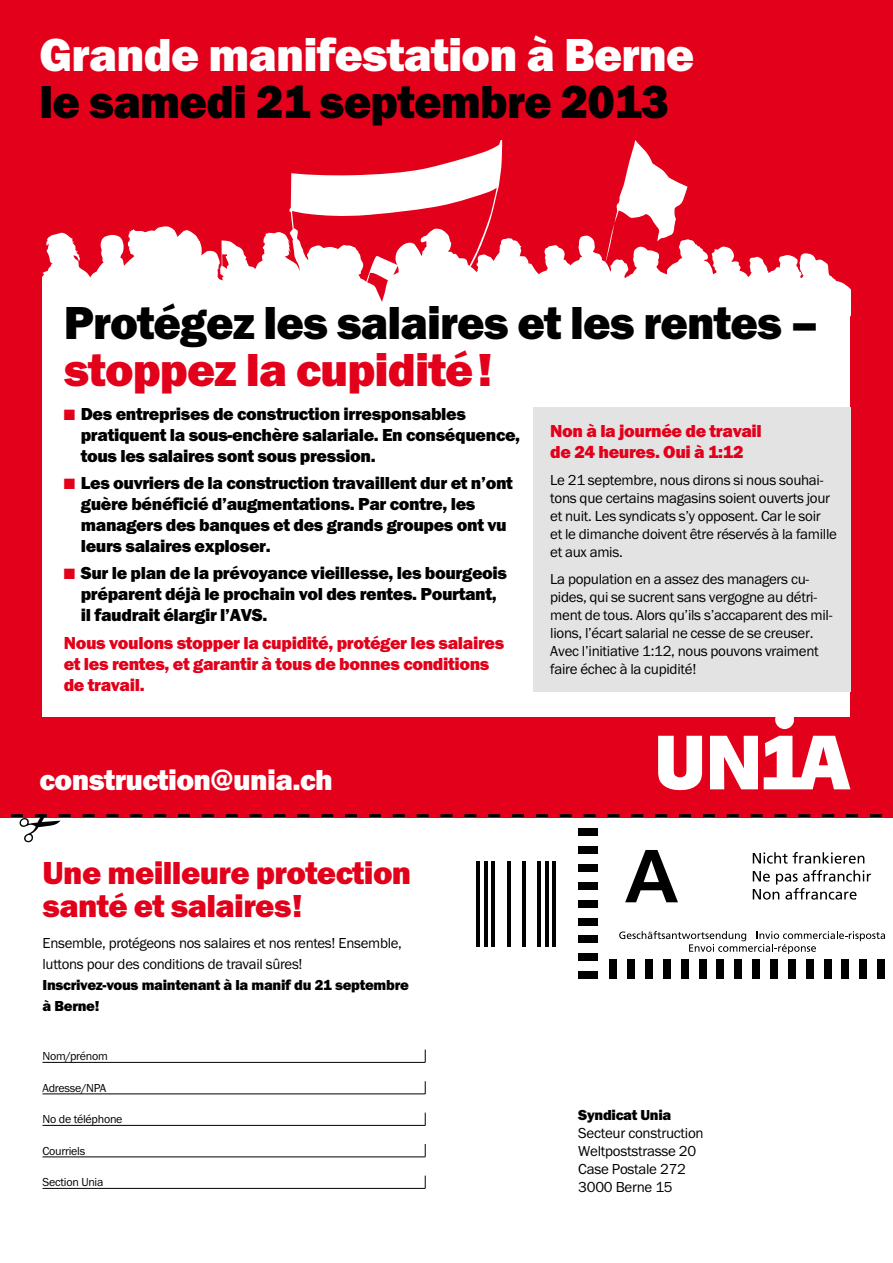
<style>
.page{position:relative;width:893px;height:1263px;background:#fff}
.page>*{position:absolute;margin:0;border:0;box-sizing:border-box;transform-origin:0 0}
.t1{font:48px "Franklin Got URWT Hea";letter-spacing:-.02em;color:#000}
.t2{font:48px "Franklin Got URWT Hea";letter-spacing:-.015em;color:#fff}
.t3{font:48px "Franklin Got URWT Hea";letter-spacing:-.02em;color:#e2001a}
.t4{font:33px/33px "Franklin Got URWT Hea";letter-spacing:-.02em;color:#e2001a}
.t5{font:30px "Franklin Got URWT Hea";letter-spacing:-.02em;color:#fff}
.t6{font:18px/21px "Franklin Got URWT Hea";letter-spacing:-.02em;color:#000}
.t7{font:18px/21px "Franklin Got URWT Hea";letter-spacing:-.02em;color:#e2001a}
.t8{font:15px/18px "Franklin Got URWT Boo";letter-spacing:-.02em;color:#000}
.t9{font:15px/21px "Franklin Got URWT Hea";letter-spacing:-.02em;color:#000}
.t10{font:12px "Franklin Got URWT Boo";letter-spacing:-.02em;color:#000}
.s1{color:#e2001a}
</style>
<div class="page">
<div style="left:0;top:0;width:893px;height:817px;background:#e2001a"></div>
<svg style="left:43px;top:226px;width:807px;height:77px;fill:#fff"></svg>
<svg style="left:290px;top:140px;width:212px;height:128px"></svg>
<svg style="left:600px;top:140px;width:87px;height:151px"></svg>
<div style="left:877px;top:960px;width:8px;height:19px;background:#000"></div>
<div style="left:859px;top:960px;width:8px;height:19px;background:#000"></div>
<div style="left:842px;top:960px;width:7px;height:19px;background:#000"></div>
<div style="left:824px;top:960px;width:7px;height:19px;background:#000"></div>
<div style="left:806px;top:960px;width:7px;height:19px;background:#000"></div>
<div style="left:788px;top:960px;width:8px;height:19px;background:#000"></div>
<div style="left:770px;top:960px;width:8px;height:19px;background:#000"></div>
<div style="left:752px;top:960px;width:8px;height:19px;background:#000"></div>
<div style="left:734px;top:960px;width:8px;height:19px;background:#000"></div>
<div style="left:717px;top:960px;width:7px;height:19px;background:#000"></div>
<div style="left:699px;top:960px;width:7px;height:19px;background:#000"></div>
<div style="left:681px;top:960px;width:7px;height:19px;background:#000"></div>
<div style="left:663px;top:960px;width:8px;height:19px;background:#000"></div>
<div style="left:645px;top:960px;width:8px;height:19px;background:#000"></div>
<div style="left:627px;top:960px;width:8px;height:19px;background:#000"></div>
<div style="left:609px;top:960px;width:8px;height:19px;background:#000"></div>
<div style="left:578px;top:971px;width:19px;height:8px;background:#000"></div>
<div style="left:578px;top:953px;width:19px;height:8px;background:#000"></div>
<div style="left:578px;top:935px;width:19px;height:8px;background:#000"></div>
<div style="left:578px;top:918px;width:19px;height:7px;background:#000"></div>
<div style="left:578px;top:900px;width:19px;height:7px;background:#000"></div>
<div style="left:578px;top:882px;width:19px;height:8px;background:#000"></div>
<div style="left:578px;top:864px;width:19px;height:8px;background:#000"></div>
<div style="left:578px;top:846px;width:19px;height:8px;background:#000"></div>
<svg style="left:753px;top:852px;width:111px;height:12px"></svg>
<svg style="left:753px;top:870px;width:118px;height:30px"></svg>
<svg style="left:619px;top:931px;width:266px;height:23px"></svg>
<svg style="left:625px;top:850px;width:53px;height:52px"></svg>
<hr style="left:476px;top:861px;width:4px;height:85px;background:#000">
<hr style="left:484px;top:861px;width:3px;height:85px;background:#000">
<hr style="left:492px;top:861px;width:3px;height:85px;background:#000">
<hr style="left:507px;top:861px;width:3px;height:85px;background:#000">
<hr style="left:522px;top:861px;width:4px;height:85px;background:#000">
<hr style="left:537px;top:861px;width:4px;height:85px;background:#000">
<hr style="left:545px;top:861px;width:3px;height:85px;background:#000">
<hr style="left:553px;top:861px;width:3px;height:85px;background:#000">
<hr style="left:43px;top:1062px;width:382px;height:1px;background:#000">
<hr style="left:43px;top:1093px;width:382px;height:1px;background:#000">
<hr style="left:43px;top:1125px;width:382px;height:1px;background:#000">
<hr style="left:43px;top:1156px;width:382px;height:1px;background:#000">
<hr style="left:43px;top:1188px;width:382px;height:1px;background:#000">
<svg style="left:425px;top:1049px;width:1px;height:13px"></svg>
<svg style="left:425px;top:1081px;width:1px;height:13px"></svg>
<svg style="left:425px;top:1112px;width:1px;height:13px"></svg>
<svg style="left:425px;top:1144px;width:1px;height:13px"></svg>
<svg style="left:425px;top:1175px;width:1px;height:13px"></svg>
<div style="left:43px;top:303px;width:807px;height:414px;background:#fff"></div>
<div style="left:533px;top:407px;width:317px;height:284px;background:#e3e3e4"></div>
<svg style="left:775px;top:717px;width:19px;height:12px"></svg>
<svg style="left:658px;top:736px;width:44px;height:54px"></svg>
<svg style="left:710px;top:736px;width:48px;height:53px"></svg>
<svg style="left:764px;top:736px;width:86px;height:53px"></svg>
<svg style="left:0;top:814px;width:893px;height:22px"></svg>
<h1 class="t2" style="left:40px;top:27px;width:656px">Grande manifestation à Berne</h1>
<h1 class="t1" style="left:40px;top:74px;width:631px">le samedi 21 septembre 2013</h1>
<h1 class="t1" style="left:64px;top:296px;width:756px">Protégez les salaires et les rentes –</h1>
<h1 class="t3" style="left:64px;top:342px;width:430px">stoppez la cupidité!</h1>
<p class="t6" style="left:81px;top:403px;width:441px;text-indent:-17px"><span class="s1">■</span> Des entreprises de construction irresponsables pratiquent la sous-enchère salariale. En conséquence, tous les salaires sont sous pression.</p>
<p class="t6" style="left:81px;top:473px;width:434px;text-indent:-17px"><span class="s1">■</span> Les ouvriers de la construction travaillent dur et n’ont guère bénéficié d’augmentations. Par contre, les managers des banques et des grands groupes ont vu leurs salaires exploser.</p>
<p class="t6" style="left:81px;top:563px;width:428px;text-indent:-17px"><span class="s1">■</span> Sur le plan de la prévoyance vieillesse, les bourgeois préparent déjà le prochain vol des rentes. Pourtant, il faudrait élargir l’AVS.</p>
<p class="t7" style="left:64px;top:632px;width:442px">Nous voulons stopper la cupidité, protéger les salaires et les rentes, et garantir à tous de bonnes conditions de travail.</p>
<p class="t7" style="left:550px;top:421px;width:213px">Non à la journée de travail de 24 heures. Oui à 1:12</p>
<p class="t8" style="left:550px;top:471px;width:288px">Le 21 septembre, nous dirons si nous souhai&shy;tons que certains magasins soient ouverts jour et nuit. Les syndicats s’y opposent. Car le soir<br>et le dimanche doivent être réservés à la famille et aux amis.</p>
<p class="t8" style="left:550px;top:570px;width:284px">La population en a assez des managers cu&shy;pides, qui se sucrent sans vergogne au détri&shy;ment de tous. Alors qu’ils s’accaparent des mil&shy;lions, l’écart salarial ne cesse de se creuser.<br>Avec l’initiative 1:12, nous pouvons vraiment faire échec à la cupidité!</p>
<h3 class="t5" style="left:40px;top:763px;width:295px">construction@unia.ch</h3>
<h2 class="t4" style="left:43px;top:856px;width:370px">Une meilleure protection santé et salaires!</h2>
<p class="t8" style="left:43px;top:932px;width:361px;line-height:21px">Ensemble, protégeons nos salaires et nos rentes! Ensemble, luttons pour des conditions de travail sûres!</p>
<p class="t9" style="left:43px;top:974px;width:368px">Inscrivez-vous maintenant à la manif du 21 septembre à Berne!</p>
<p class="t10" style="left:43px;top:1049px;width:67px">Nom/prénom</p>
<p class="t10" style="left:43px;top:1081px;width:66px">Adresse/NPA</p>
<p class="t10" style="left:43px;top:1112px;width:81px">No de téléphone</p>
<p class="t10" style="left:43px;top:1144px;width:44px">Courriels</p>
<p class="t10" style="left:43px;top:1175px;width:62px">Section Unia</p>
<p class="t9" style="left:578px;top:1104px;width:95px">Syndicat Unia</p>
<p class="t8" style="left:578px;top:1124px;width:127px">Secteur construction<br>Weltpoststrasse 20<br>Case Postale 272<br>3000 Berne 15</p>
</div>
